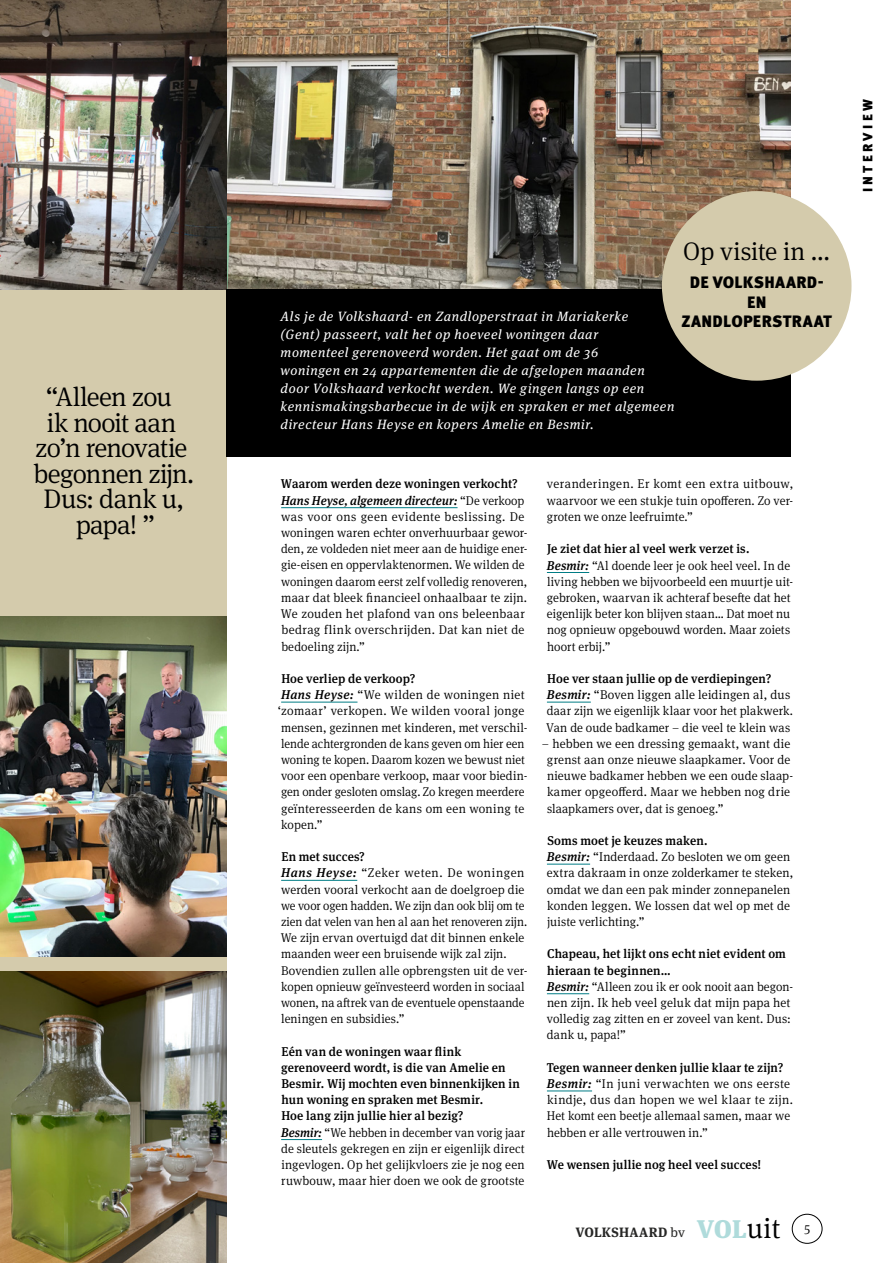
<style>
.page{position:relative;width:893px;height:1263px;background:#fff}
.page>*{position:absolute;margin:0;border:0;box-sizing:border-box;transform-origin:0 0}
.t1{font:300 27px/25.5px "Meta Serif Pro";letter-spacing:-.025em;color:#000;text-align:center}
.t2{font:300 25.5px "Meta Serif Pro";color:#000}
.t3{font:900 25.5px "Meta Serif Pro";color:#afdbdb}
.t4{font:900 16.5px/19.5px "Meta Pro";letter-spacing:.02em;color:#000;text-align:center}
.t5{font:italic 13.5px/18px "Meta Serif Pro";letter-spacing:.045em;color:#fff}
.t6{font:700 13.5px "Meta Serif Pro";letter-spacing:.03em;color:#272726}
.t7{font:900 13.5px "Meta Pro";letter-spacing:.24em;color:#000}
.t8{font:300 12.75px/16.2px "Meta Serif Pro";letter-spacing:.01em;color:#000}
.t9{font:300 12.75px/16.2px "Meta Serif Pro";letter-spacing:.01em;color:#000;scale:.96 1}
.t10{font:300 12.75px/16.2px "Meta Serif Pro";letter-spacing:.01em;color:#000;scale:.95 1}
.t11{font:500 12.75px/16.2px "Meta Serif Pro";letter-spacing:.015em;color:#000;scale:.96 1}
.s1{font-weight:500}
.s2{font-weight:500;font-style:italic}
.s3{font-style:italic}
.s4{font-weight:300}
.s5{font-weight:400}
.s6{font-weight:300;font-size:28.65px;color:#000}
</style>
<div class="page">
<img style="left:226px;top:0;width:565px;height:289px">
<div style="left:0;top:0;width:226px;height:1033px;background:#d4cbac"></div>
<img style="left:0;top:616px;width:226px;height:341px">
<img style="left:0;top:0;width:226px;height:289px">
<img style="left:0;top:972px;width:226px;height:291px">
<hr style="left:281px;top:507px;width:177px;height:1px;background:#007c85">
<hr style="left:281px;top:702px;width:76px;height:1px;background:#007c85">
<hr style="left:281px;top:880px;width:76px;height:1px;background:#007c85">
<hr style="left:281px;top:1139px;width:41px;height:1px;background:#007c85">
<hr style="left:547px;top:572px;width:42px;height:1px;background:#007c85">
<hr style="left:547px;top:702px;width:44px;height:1px;background:#007c85">
<hr style="left:547px;top:864px;width:43px;height:1px;background:#007c85">
<hr style="left:547px;top:993px;width:42px;height:1px;background:#007c85">
<hr style="left:547px;top:1091px;width:45px;height:1px;background:#007c85">
<div style="left:226px;top:289px;width:565px;height:167px;background:#000"></div>
<div style="left:662px;top:191px;width:189px;height:190px;background:#d4cbac;border-radius:50%"></div>
<div style="left:792px;top:1214px;width:30px;height:30px;border:1px solid #000;border-radius:50%"></div>
<h1 class="t1" style="left:34px;top:383px;width:162px">“Alleen zou<br>ik nooit aan zo’n renovatie begonnen zijn.<br>Dus: dank u, papa! ”</h1>
<p class="t5" style="left:281px;top:307px;width:395px">Als je de Volkshaard- en Zandloperstraat in Mariakerke<br>(Gent) passeert, valt het op hoeveel woningen daar<br>momenteel gerenoveerd worden. Het gaat om de 36<br>woningen en 24 appartementen die de afgelopen maanden door Volkshaard verkocht werden. We gingen langs op een kennismakingsbarbecue in de wijk en spraken er met algemeen directeur Hans Heyse en kopers Amelie en Besmir.</p>
<h2 class="t2" style="left:683px;top:233px;width:149px">Op visite in ...</h2>
<p class="t4" style="left:681px;top:272px;width:152px">DE VOLKSHAARD-<br>EN<br>ZANDLOPERSTRAAT</p>
<p class="t10" style="left:281px;top:475px;width:261px"><span class="s1">Waarom werden deze woningen verkocht?<br></span><span class="s2">Hans Heyse, algemeen directeur:</span> “De verkoop was voor ons geen evidente beslissing. De woningen waren echter onverhuurbaar gewor&shy;den, ze voldeden niet meer aan de huidige ener&shy;gie-eisen en oppervlaktenormen. We wilden de woningen daarom eerst zelf volledig renoveren, maar dat bleek financieel onhaalbaar te zijn.<br>We zouden het plafond van ons beleenbaar bedrag flink overschrijden. Dat kan niet de bedoeling zijn.”</p>
<p class="t8" style="left:278px;top:670px;width:251px"><span class="s1">Hoe verliep de verkoop?<br></span><span class="s2">Hans Heyse:</span> “We wilden de woningen niet ‘zomaar’ verkopen. We wilden vooral jonge mensen, gezinnen met kinderen, met verschil&shy;lende achtergronden de kans geven om hier een woning te kopen. Daarom kozen we bewust niet voor een openbare verkoop, maar voor biedin&shy;gen onder gesloten omslag. Zo kregen meerdere geïnteresseerden de kans om een woning te kopen.”</p>
<p class="t8" style="left:281px;top:848px;width:248px"><span class="s1">En met succes?<br></span><span class="s2">Hans Heyse:</span> “Zeker weten. De woningen werden vooral verkocht aan de doelgroep die we voor ogen hadden. We zijn dan ook blij om te zien dat velen van hen al aan het renoveren zijn.<br>We zijn ervan overtuigd dat dit binnen enkele maanden weer een bruisende wijk zal zijn.<br>Bovendien zullen alle opbrengsten uit de ver&shy;kopen opnieuw geïnvesteerd worden in sociaal wonen, na aftrek van de eventuele openstaande leningen en subsidies.”</p>
<p class="t11" style="left:281px;top:1042px;width:256px">Eén van de woningen waar flink gerenoveerd wordt, is die van Amelie en Besmir. Wij mochten even binnenkijken in hun woning en spraken met Besmir.<br>Hoe lang zijn jullie hier al bezig?<br><span class="s3">Besmir:</span> <span class="s4">“We hebben in december van vorig jaar de sleutels gekregen en zijn er eigenlijk direct ingevlogen. Op het gelijkvloers zie je nog een ruwbouw, maar hier doen we ook de grootste</span></p>
<p class="t8" style="left:547px;top:475px;width:248px;text-align:justify">veranderingen. Er komt een extra uitbouw, waarvoor we een stukje tuin opofferen. Zo ver&shy;groten we onze leefruimte.”</p>
<p class="t9" style="left:547px;top:540px;width:258px"><span class="s1">Je ziet dat hier al veel werk verzet is.<br></span><span class="s2">Besmir:</span> “Al doende leer je ook heel veel. In de living hebben we bijvoorbeeld een muurtje uit&shy;gebroken, waarvan ik achteraf besefte dat het eigenlijk beter kon blijven staan… Dat moet nu nog opnieuw opgebouwd worden. Maar zoiets hoort erbij.”</p>
<p class="t8" style="left:546px;top:670px;width:248px"><span class="s1">Hoe ver staan jullie op de verdiepingen?<br></span><span class="s2">Besmir:</span> “Boven liggen alle leidingen al, dus daar zijn we eigenlijk klaar voor het plakwerk.<br>Van de oude badkamer – die veel te klein was</p>
<p class="t8" style="left:547px;top:735px;width:248px;text-indent:-5px">– hebben we een dressing gemaakt, want die grenst aan onze nieuwe slaapkamer. Voor de nieuwe badkamer hebben we een oude slaap&shy;kamer opgeofferd. Maar we hebben nog drie slaapkamers over, dat is genoeg.”</p>
<p class="t8" style="left:547px;top:832px;width:248px"><span class="s1">Soms moet je keuzes maken.<br></span><span class="s2">Besmir:</span> “Inderdaad. Zo besloten we om geen extra dakraam in onze zolderkamer te steken, omdat we dan een pak minder zonnepanelen konden leggen. We lossen dat wel op met de juiste verlichting.”</p>
<p class="t9" style="left:547px;top:945px;width:258px"><span class="s1">Chapeau, het lijkt ons echt niet evident om hieraan te beginnen…<br></span><span class="s2">Besmir:</span> “Alleen zou ik er ook nooit aan begon&shy;nen zijn. Ik heb veel geluk dat mijn papa het volledig zag zitten en er zoveel van kent. Dus: dank u, papa!”</p>
<p class="t8" style="left:547px;top:1058px;width:248px"><span class="s1">Tegen wanneer denken jullie klaar te zijn?<br></span><span class="s2">Besmir:</span> “In juni verwachten we ons eerste kindje, dus dan hopen we wel klaar te zijn.<br>Het komt een beetje allemaal samen, maar we hebben er alle vertrouwen in.”</p>
<p class="t11" style="left:547px;top:1155px;width:225px">We wensen jullie nog heel veel succes!</p>
<p class="t6" style="left:575px;top:1221px;width:111px">VOLKSHAARD <span class="s5">bv</span></p>
<h2 class="t3" style="left:696px;top:1207px;width:115px">VOL<span class="s6">uit</span> <sup>5</sup></h2>
<p class="t7" style="left:857px;top:192px;width:95px;rotate:-90deg">INTERVIEW</p>
</div>
